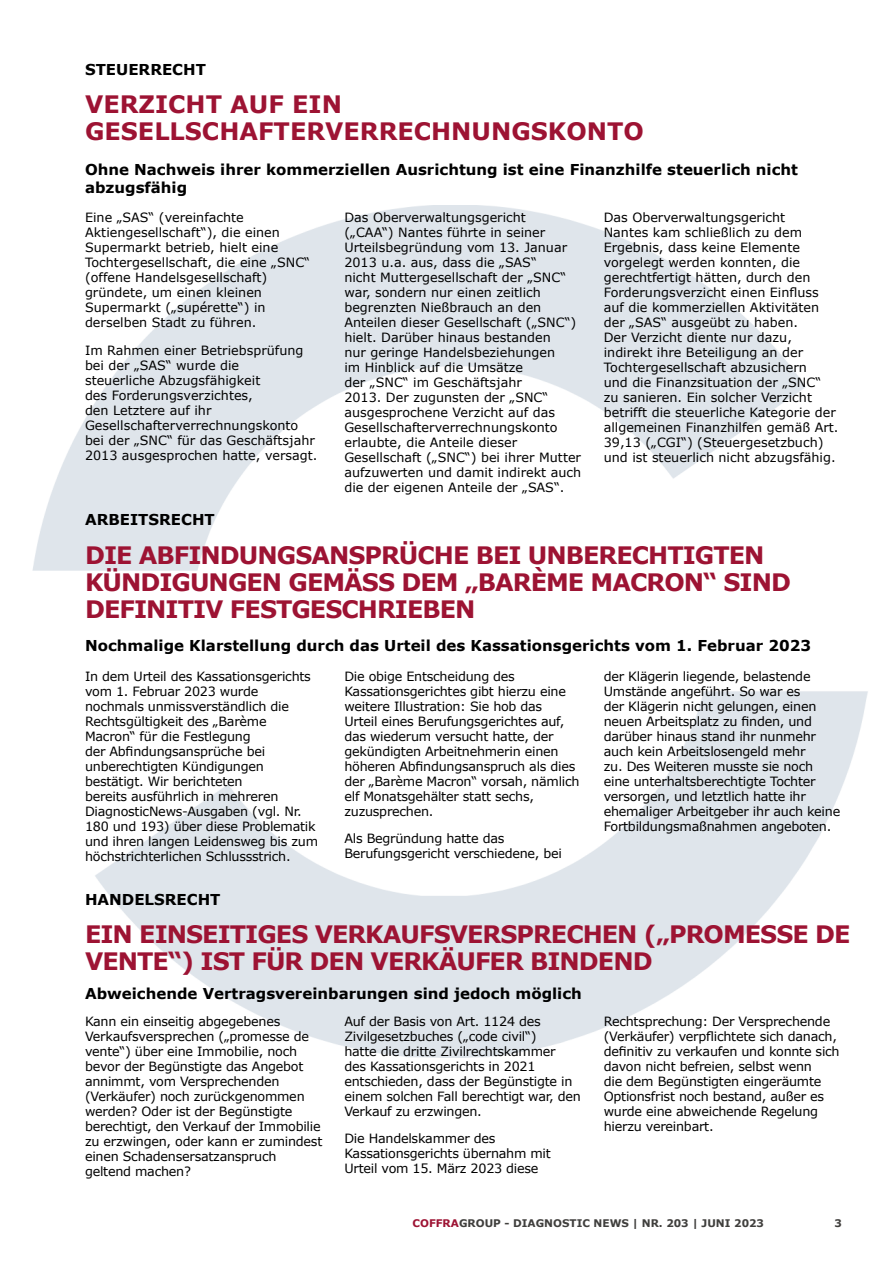
<style>
.page{position:relative;width:893px;height:1263px;background:#fff}
.page>*{position:absolute;margin:0;border:0;box-sizing:border-box;transform-origin:0 0}
.t1{font:700 24px/27px "MS Reference Sans Serif";letter-spacing:-.04em;color:#9d1333}
.t2{font:700 24px/27px "MS Reference Sans Serif";color:#9d1333}
.t3{font:700 15px/18px "MS Reference Sans Serif";color:#000}
.t4{font:12.75px/15px "MS Reference Sans Serif";letter-spacing:-.02em;color:#000}
.t5{font:12.75px/15px "MS Reference Sans Serif";color:#000}
.t6{font:700 10.5px "MS Reference Sans Serif";color:#403f3d}
.s1{color:#9d1333}
</style>
<div class="page">
<p class="t3" style="left:85px;top:61px;width:122px">STEUERRECHT</p>
<h1 class="t2" style="left:85px;top:92px;width:560px">VERZICHT AUF EIN<br>GESELLSCHAFTERVERRECHNUNGSKONTO</h1>
<p class="t3" style="left:85px;top:162px;width:715px">Ohne Nachweis ihrer kommerziellen Ausrichtung ist eine Finanzhilfe steuerlich nicht abzugsfähig</p>
<p class="t5" style="left:85px;top:211px;width:227px">Eine „SAS“ (vereinfachte<br>Aktiengesellschaft“), die einen<br>Supermarkt betrieb, hielt eine<br>Tochtergesellschaft, die eine „SNC“ (offene Handelsgesellschaft) gründete, um einen kleinen<br>Supermarkt („supérette“) in derselben Stadt zu führen.</p>
<p class="t5" style="left:85px;top:344px;width:234px">Im Rahmen einer Betriebsprüfung bei der „SAS“ wurde die<br>steuerliche Abzugsfähigkeit<br>des Forderungsverzichtes,<br>den Letztere auf ihr<br>Gesellschafterverrechnungskonto bei der „SNC“ für das Geschäftsjahr<br>2013 ausgesprochen hatte, versagt.</p>
<p class="t3" style="left:85px;top:511px;width:131px">ARBEITSRECHT</p>
<p class="t5" style="left:344px;top:211px;width:238px">Das Oberverwaltungsgericht<br>(„CAA“) Nantes führte in seiner<br>Urteilsbegründung vom 13. Januar<br>2013 u.a. aus, dass die „SAS“<br>nicht Muttergesellschaft der „SNC“ war, sondern nur einen zeitlich begrenzten Nießbrauch an den<br>Anteilen dieser Gesellschaft („SNC“) hielt. Darüber hinaus bestanden<br>nur geringe Handelsbeziehungen<br>im Hinblick auf die Umsätze<br>der „SNC“ im Geschäftsjahr<br>2013. Der zugunsten der „SNC“ ausgesprochene Verzicht auf das<br>Gesellschafterverrechnungskonto erlaubte, die Anteile dieser<br>Gesellschaft („SNC“) bei ihrer Mutter aufzuwerten und damit indirekt auch die der eigenen Anteile der „SAS“.</p>
<p class="t5" style="left:604px;top:211px;width:236px">Das Oberverwaltungsgericht<br>Nantes kam schließlich zu dem Ergebnis, dass keine Elemente vorgelegt werden konnten, die gerechtfertigt hätten, durch den Forderungsverzicht einen Einfluss auf die kommerziellen Aktivitäten der „SAS“ ausgeübt zu haben.<br>Der Verzicht diente nur dazu, indirekt ihre Beteiligung an der Tochtergesellschaft abzusichern<br>und die Finanzsituation der „SNC“ zu sanieren. Ein solcher Verzicht betrifft die steuerliche Kategorie der allgemeinen Finanzhilfen gemäß Art.<br>39,13 („CGI“) (Steuergesetzbuch) und ist steuerlich nicht abzugsfähig.</p>
<h1 class="t1" style="left:85px;top:543px;width:707px">DIE ABFINDUNGSANSPRÜCHE BEI UNBERECHTIGTEN<br>KÜNDIGUNGEN GEMÄSS DEM „BARÈME MACRON“ SIND<br>DEFINITIV FESTGESCHRIEBEN</h1>
<p class="t3" style="left:85px;top:637px;width:727px">Nochmalige Klarstellung durch das Urteil des Kassationsgerichts vom 1. Februar 2023</p>
<p class="t4" style="left:85px;top:669px;width:235px">In dem Urteil des Kassationsgerichts vom 1. Februar 2023 wurde nochmals unmissverständlich die<br>Rechtsgültigkeit des „Barème<br>Macron“ für die Festlegung<br>der Abfindungsansprüche bei unberechtigten Kündigungen bestätigt. Wir berichteten<br>bereits ausführlich in mehreren<br>DiagnosticNews-Ausgaben (vgl. Nr.<br>180 und 193) über diese Problematik und ihren langen Leidensweg bis zum höchstrichterlichen Schlussstrich.</p>
<p class="t4" style="left:344px;top:669px;width:237px">Die obige Entscheidung des Kassationsgerichtes gibt hierzu eine weitere Illustration: Sie hob das<br>Urteil eines Berufungsgerichtes auf, das wiederum versucht hatte, der gekündigten Arbeitnehmerin einen höheren Abfindungsanspruch als dies der „Barème Macron“ vorsah, nämlich elf Monatsgehälter statt sechs, zuzusprechen.</p>
<p class="t4" style="left:344px;top:832px;width:219px">Als Begründung hatte das<br>Berufungsgericht verschiedene, bei</p>
<p class="t3" style="left:85px;top:891px;width:137px">HANDELSRECHT</p>
<p class="t4" style="left:604px;top:669px;width:238px">der Klägerin liegende, belastende Umstände angeführt. So war es<br>der Klägerin nicht gelungen, einen neuen Arbeitsplatz zu finden, und darüber hinaus stand ihr nunmehr auch kein Arbeitslosengeld mehr<br>zu. Des Weiteren musste sie noch eine unterhaltsberechtigte Tochter versorgen, und letztlich hatte ihr ehemaliger Arbeitgeber ihr auch keine Fortbildungsmaßnahmen angeboten.</p>
<h1 class="t1" style="left:85px;top:922px;width:767px">EIN EINSEITIGES VERKAUFSVERSPRECHEN („PROMESSE DE<br>VENTE“) IST FÜR DEN VERKÄUFER BINDEND</h1>
<p class="t3" style="left:85px;top:985px;width:498px">Abweichende Vertragsvereinbarungen sind jedoch möglich</p>
<p class="t4" style="left:85px;top:1014px;width:239px">Kann ein einseitig abgegebenes<br>Verkaufsversprechen („promesse de vente“) über eine Immobilie, noch bevor der Begünstigte das Angebot annimmt, vom Versprechenden (Verkäufer) noch zurückgenommen werden? Oder ist der Begünstigte berechtigt, den Verkauf der Immobilie zu erzwingen, oder kann er zumindest einen Schadensersatzanspruch geltend machen?</p>
<p class="t4" style="left:344px;top:1014px;width:238px">Auf der Basis von Art. 1124 des Zivilgesetzbuches („code civil“)<br>hatte die dritte Zivilrechtskammer<br>des Kassationsgerichts in 2021 entschieden, dass der Begünstigte in einem solchen Fall berechtigt war, den Verkauf zu erzwingen.</p>
<p class="t4" style="left:344px;top:1132px;width:208px">Die Handelskammer des<br>Kassationsgerichts übernahm mit<br>Urteil vom 15. März 2023 diese</p>
<p class="t4" style="left:604px;top:1014px;width:237px">Rechtsprechung: Der Versprechende (Verkäufer) verpflichtete sich danach, definitiv zu verkaufen und konnte sich davon nicht befreien, selbst wenn<br>die dem Begünstigten eingeräumte Optionsfrist noch bestand, außer es wurde eine abweichende Regelung hierzu vereinbart.</p>
<p class="t6" style="left:412px;top:1218px;width:353px"><span class="s1">COFFRA</span>GROUP - DIAGNOSTIC NEWS | NR. 203 | JUNI 2023</p>
<p class="t6" style="left:834px;top:1218px;width:9px">3</p>
</div>
